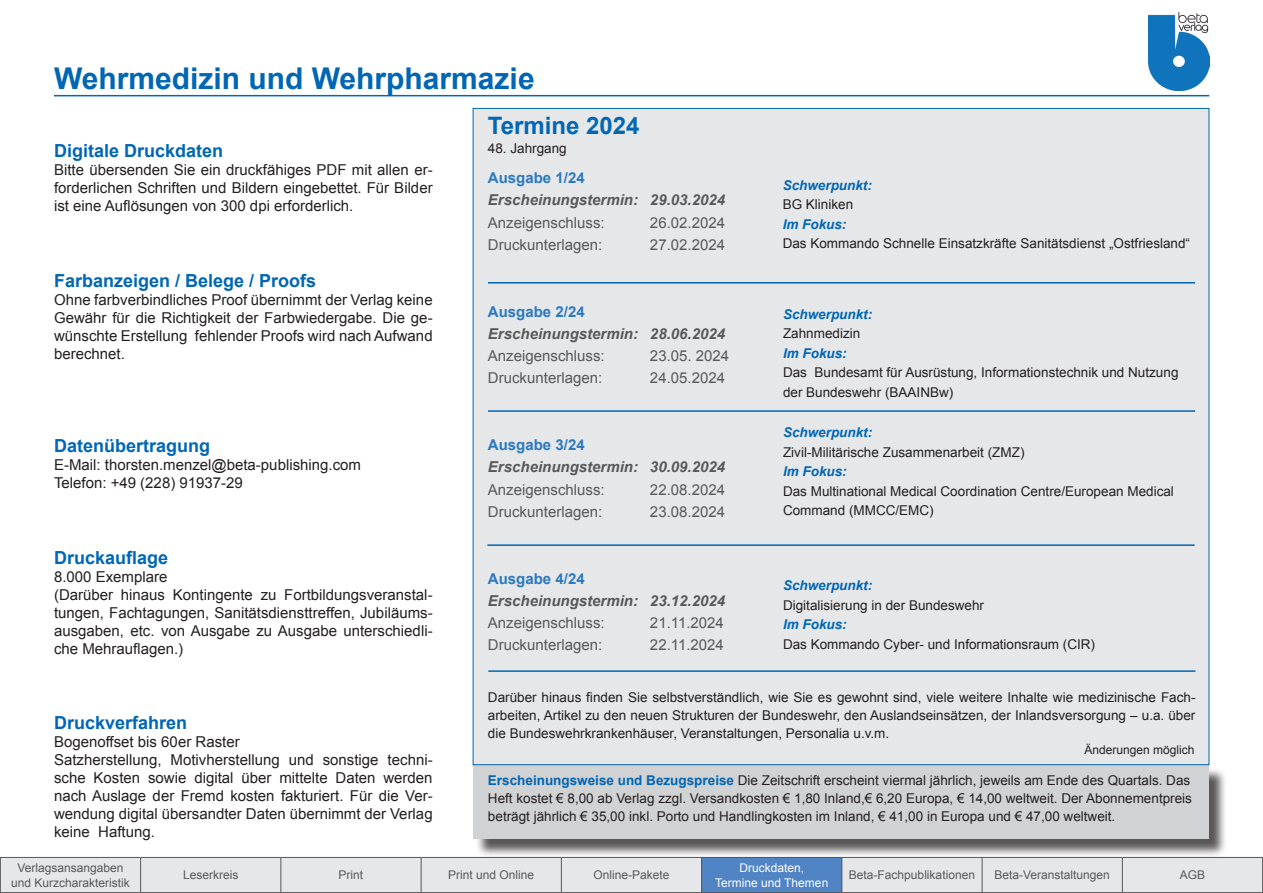
<style>
.page{position:relative;width:1263px;height:893px;background:#fff}
.page>*{position:absolute;margin:0;border:0;box-sizing:border-box;transform-origin:0 0}
.t1{font:700 30px "Arial";color:#0166b3}
.t2{font:700 24px "Arial";color:#0166b3}
.t3{font:700 18px "Arial";color:#0166b3}
.t4{font:15px/18px "Arial";color:#231f20}
.t5{font:15px "Arial";color:#57585a}
.t6{font:italic 700 15px "Arial";color:#57585a}
.t7{font:700 15px "Arial";color:#2b79be}
.t8{font:13.5px/18px "Arial";color:#231f20}
.t9{font:italic 700 13.5px "Arial";color:#0166b3}
.t10{font:12px/14.4px "Arial";color:#57585a;text-align:center}
.t11{font:12px/14.4px "Arial";color:#fff;text-align:center}
.t12{font:12px "Arial";color:#231f20}
.s1{font-weight:700;color:#0166b3}
</style>
<div class="page">
<img style="left:1148px;top:12px;width:61px;height:78px">
<hr style="left:54px;top:95px;width:1155px;height:1px;background:#0166b3">
<div style="left:0;top:857px;width:1263px;height:36px;background:#e6e7e9"></div>
<div style="left:702px;top:857px;width:140px;height:35px;background:#5084c4"></div>
<hr style="left:0;top:857px;width:141px;height:1px;background:#57585a">
<hr style="left:0;top:858px;width:1px;height:34px;background:#57585a">
<hr style="left:141px;top:857px;width:140px;height:1px;background:#57585a">
<hr style="left:140px;top:858px;width:1px;height:34px;background:#57585a">
<hr style="left:281px;top:857px;width:140px;height:1px;background:#57585a">
<hr style="left:280px;top:858px;width:1px;height:34px;background:#57585a">
<hr style="left:421px;top:857px;width:140px;height:1px;background:#57585a">
<hr style="left:421px;top:858px;width:1px;height:34px;background:#57585a">
<hr style="left:561px;top:858px;width:1px;height:34px;background:#57585a">
<hr style="left:701px;top:858px;width:1px;height:34px;background:#57585a">
<hr style="left:841px;top:858px;width:1px;height:34px;background:#57585a">
<hr style="left:982px;top:858px;width:1px;height:34px;background:#57585a">
<hr style="left:1122px;top:857px;width:141px;height:1px;background:#57585a">
<hr style="left:1122px;top:858px;width:1px;height:34px;background:#57585a">
<hr style="left:1262px;top:858px;width:1px;height:34px;background:#57585a">
<hr style="left:0;top:892px;width:141px;height:1px;background:#57585a">
<hr style="left:141px;top:892px;width:140px;height:1px;background:#57585a">
<hr style="left:281px;top:892px;width:140px;height:1px;background:#57585a">
<hr style="left:421px;top:892px;width:140px;height:1px;background:#57585a">
<hr style="left:561px;top:892px;width:141px;height:1px;background:#57585a">
<hr style="left:702px;top:892px;width:140px;height:1px;background:#57585a">
<hr style="left:842px;top:892px;width:140px;height:1px;background:#57585a">
<hr style="left:982px;top:892px;width:140px;height:1px;background:#57585a">
<hr style="left:1122px;top:892px;width:141px;height:1px;background:#57585a">
<div style="left:475px;top:767px;width:753px;height:91px;background:#231f20;opacity:.75"></div>
<div style="left:473px;top:765px;width:736px;height:74px;background:#d1d2d4"></div>
<div style="left:473px;top:108px;width:736px;height:657px;background:#e6e7e9;border:1px solid #0166b3"></div>
<hr style="left:488px;top:282px;width:707px;height:2px;background:#0166b3">
<hr style="left:488px;top:410px;width:707px;height:2px;background:#0166b3">
<hr style="left:487px;top:544px;width:707px;height:2px;background:#0166b3">
<hr style="left:488px;top:670px;width:707px;height:2px;background:#0166b3">
<h1 class="t1" style="left:54px;top:58px;width:482px">Wehrmedizin und Wehrpharmazie</h1>
<h3 class="t3" style="left:54px;top:139px;width:171px">Digitale Druckdaten</h3>
<p class="t4" style="left:54px;top:161px;width:380px;text-align:justify">Bitte übersenden Sie ein druckfähiges PDF mit allen er&shy;forderlichen Schriften und Bildern eingebettet. Für Bilder ist eine Auflösungen von 300 dpi erforderlich.</p>
<h3 class="t3" style="left:54px;top:268px;width:264px">Farbanzeigen / Belege / Proofs</h3>
<p class="t4" style="left:54px;top:290px;width:380px;text-align:justify">Ohne farbverbindliches Proof übernimmt der Verlag keine Gewähr für die Richtigkeit der Farbwiedergabe. Die ge&shy;wünschte Erstellung fehlender Proofs wird nach Aufwand berechnet.</p>
<h3 class="t3" style="left:54px;top:434px;width:158px">Datenübertragung</h3>
<p class="t4" style="left:54px;top:456px;width:308px">E-Mail: thorsten.menzel@beta-publishing.com<br>Telefon: +49 (228) 91937-29</p>
<h3 class="t3" style="left:54px;top:546px;width:116px">Druckauflage</h3>
<p class="t4" style="left:54px;top:568px;width:380px">8.000 Exemplare<br>(Darüber hinaus Kontingente zu Fortbildungsveranstal&shy;tungen, Fachtagungen, Sanitätsdiensttreffen, Jubiläums&shy;ausgaben, etc. von Ausgabe zu Ausgabe unterschiedli&shy;che Mehrauflagen.)</p>
<h2 class="t2" style="left:488px;top:109px;width:153px">Termine 2024</h2>
<p class="t8" style="left:488px;top:140px;width:80px">48. Jahrgang</p>
<p class="t7" style="left:488px;top:168px;width:98px">Ausgabe 1/24</p>
<p class="t6" style="left:488px;top:190px;width:239px">Erscheinungstermin: 29.03.2024</p>
<p class="t5" style="left:488px;top:213px;width:118px">Anzeigenschluss:</p>
<p class="t5" style="left:650px;top:213px;width:77px">26.02.2024</p>
<p class="t5" style="left:488px;top:235px;width:116px">Druckunterlagen:</p>
<p class="t5" style="left:650px;top:235px;width:77px">27.02.2024</p>
<p class="t7" style="left:488px;top:302px;width:98px">Ausgabe 2/24</p>
<p class="t6" style="left:488px;top:324px;width:239px">Erscheinungstermin: 28.06.2024</p>
<p class="t5" style="left:488px;top:346px;width:118px">Anzeigenschluss:</p>
<p class="t5" style="left:650px;top:346px;width:81px">23.05. 2024</p>
<p class="t5" style="left:488px;top:368px;width:116px">Druckunterlagen:</p>
<p class="t5" style="left:650px;top:368px;width:77px">24.05.2024</p>
<p class="t7" style="left:488px;top:435px;width:98px">Ausgabe 3/24</p>
<p class="t6" style="left:488px;top:457px;width:239px">Erscheinungstermin: 30.09.2024</p>
<p class="t5" style="left:488px;top:480px;width:118px">Anzeigenschluss:</p>
<p class="t5" style="left:650px;top:480px;width:77px">22.08.2024</p>
<p class="t5" style="left:488px;top:502px;width:116px">Druckunterlagen:</p>
<p class="t5" style="left:650px;top:502px;width:77px">23.08.2024</p>
<p class="t7" style="left:488px;top:568px;width:98px">Ausgabe 4/24</p>
<p class="t6" style="left:488px;top:591px;width:239px">Erscheinungstermin: 23.12.2024</p>
<p class="t5" style="left:488px;top:613px;width:118px">Anzeigenschluss:</p>
<p class="t5" style="left:650px;top:613px;width:75px">21.11.2024</p>
<p class="t5" style="left:488px;top:635px;width:116px">Druckunterlagen:</p>
<p class="t5" style="left:650px;top:635px;width:75px">22.11.2024</p>
<p class="t9" style="left:783px;top:176px;width:91px">Schwerpunkt:</p>
<p class="t8" style="left:783px;top:196px;width:72px">BG Kliniken</p>
<p class="t9" style="left:783px;top:215px;width:65px">Im Fokus:</p>
<p class="t8" style="left:783px;top:235px;width:409px">Das Kommando Schnelle Einsatzkräfte Sanitätsdienst „Ostfriesland“</p>
<p class="t9" style="left:783px;top:305px;width:91px">Schwerpunkt:</p>
<p class="t8" style="left:783px;top:325px;width:79px">Zahnmedizin</p>
<p class="t9" style="left:783px;top:344px;width:65px">Im Fokus:</p>
<p class="t8" style="left:783px;top:363px;width:397px;line-height:19.5px">Das Bundesamt für Ausrüstung, Informationstechnik und Nutzung der Bundeswehr (BAAINBw)</p>
<p class="t9" style="left:783px;top:424px;width:91px">Schwerpunkt:</p>
<p class="t8" style="left:783px;top:443px;width:243px">Zivil-Militärische Zusammenarbeit (ZMZ)</p>
<p class="t9" style="left:783px;top:463px;width:65px">Im Fokus:</p>
<p class="t8" style="left:783px;top:481px;width:392px;line-height:19.5px">Das Multinational Medical Coordination Centre/European Medical<br>Command (MMCC/EMC)</p>
<p class="t9" style="left:783px;top:577px;width:91px">Schwerpunkt:</p>
<p class="t8" style="left:783px;top:596px;width:203px">Digitalisierung in der Bundeswehr</p>
<p class="t9" style="left:783px;top:616px;width:65px">Im Fokus:</p>
<p class="t8" style="left:783px;top:635px;width:314px">Das Kommando Cyber- und Informationsraum (CIR)</p>
<h3 class="t3" style="left:54px;top:711px;width:135px">Druckverfahren</h3>
<p class="t4" style="left:54px;top:733px;width:380px">Bogenoffset bis 60er Raster<br>Satzherstellung, Motivherstellung und sonstige techni&shy;sche Kosten sowie digital über mittelte Daten werden nach Auslage der Fremd kosten fakturiert. Für die Ver&shy;wendung digital übersandter Daten übernimmt der Verlag keine Haftung.</p>
<p class="t8" style="left:488px;top:688px;width:709px;text-align:justify">Darüber hinaus finden Sie selbstverständlich, wie Sie es gewohnt sind, viele weitere Inhalte wie medizinische Fach&shy;arbeiten, Artikel zu den neuen Strukturen der Bundeswehr, den Auslandseinsätzen, der Inlandsversorgung – u.a. über die Bundeswehrkrankenhäuser, Veranstaltungen, Personalia u.v.m.</p>
<p class="t8" style="left:488px;top:771px;width:705px"><span class="s1">Erscheinungsweise und Bezugspreise</span> Die Zeitschrift erscheint viermal jährlich, jeweils am Ende des Quartals. Das<br>Heft kostet € 8,00 ab Verlag zzgl. Versandkosten € 1,80 Inland,€ 6,20 Europa, € 14,00 weltweit. Der Abonnementpreis beträgt jährlich € 35,00 inkl. Porto und Handlingkosten im Inland, € 41,00 in Europa und € 47,00 weltweit.</p>
<p class="t12" style="left:1084px;top:741px;width:112px">Änderungen möglich</p>
<p class="t10" style="left:11px;top:861px;width:120px">Verlagsansangaben und Kurzcharakteristik</p>
<p class="t10" style="left:183px;top:868px;width:57px">Leserkreis</p>
<p class="t10" style="left:339px;top:868px;width:26px">Print</p>
<p class="t10" style="left:448px;top:868px;width:88px">Print und Online</p>
<p class="t10" style="left:593px;top:868px;width:78px">Online-Pakete</p>
<p class="t11" style="left:715px;top:861px;width:115px">Druckdaten,<br>Termine und Themen</p>
<p class="t10" style="left:849px;top:868px;width:128px">Beta-Fachpublikationen</p>
<p class="t10" style="left:994px;top:868px;width:117px">Beta-Veranstaltungen</p>
<p class="t10" style="left:1180px;top:868px;width:27px">AGB</p>
</div>
